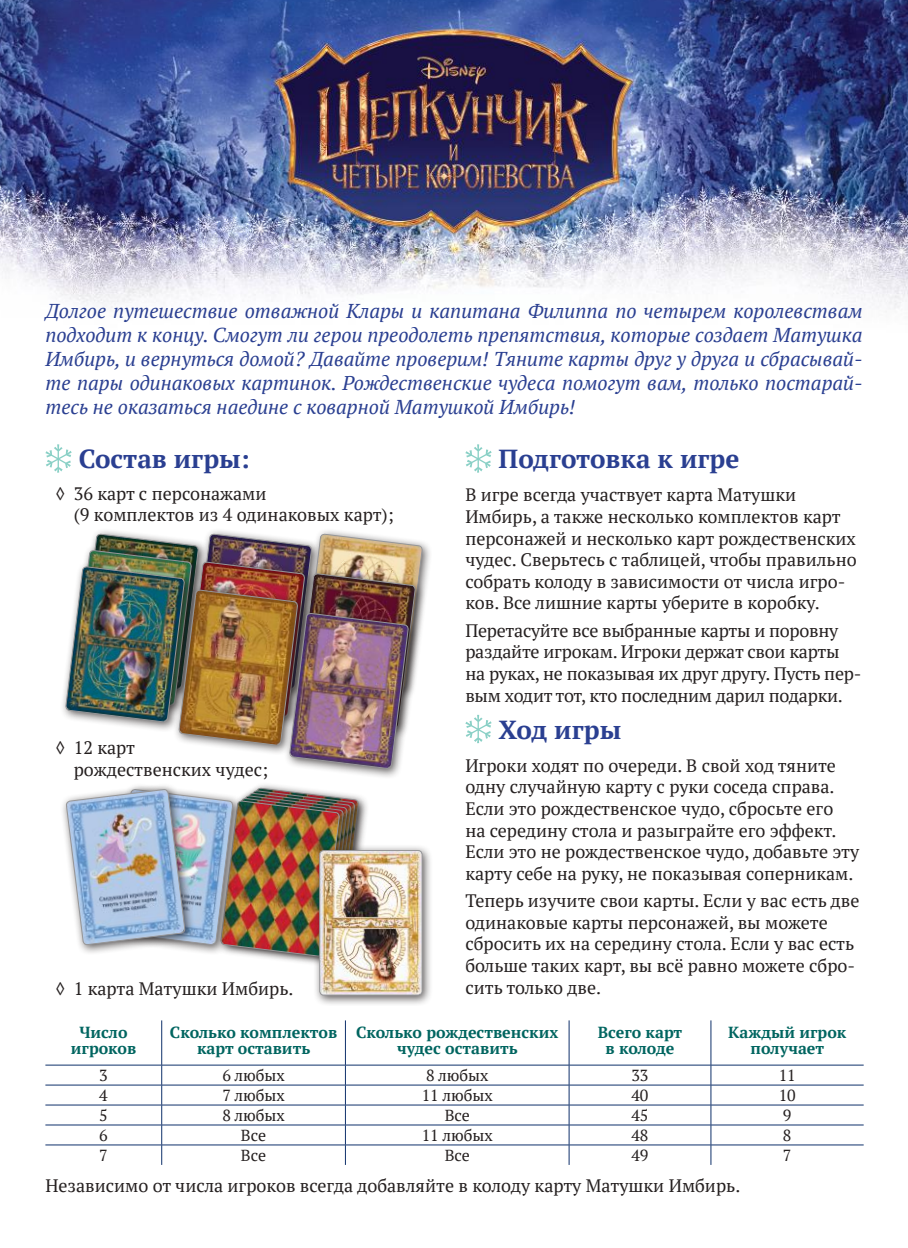
<style>
.page{position:relative;width:908px;height:1248px;background:#fff}
.page>*{position:absolute;margin:0;border:0;box-sizing:border-box;transform-origin:0 0}
.t1{font:700 26px "PT Serif";color:#2a3f91}
.t2{font:italic 20px/24px "PT Serif";color:#2a3f91;text-align:justify}
.t3{font:18px/21.6px "PT Serif";color:#241f1f}
.t4{font:700 16px/16px "PT Serif";color:#006560;text-align:center}
.t5{font:16px "PT Serif";color:#241f1f}
</style>
<div class="page">
<img style="left:0;top:0;width:907px;height:1165px">
<hr style="left:161px;top:1020px;width:1px;height:44px;background:#0f316b">
<hr style="left:345px;top:1020px;width:1px;height:44px;background:#0f316b">
<hr style="left:568px;top:1020px;width:1px;height:44px;background:#0f316b">
<hr style="left:710px;top:1020px;width:1px;height:44px;background:#0f316b">
<hr style="left:45px;top:1064px;width:117px;height:1px;background:#0f316b">
<hr style="left:162px;top:1064px;width:183px;height:1px;background:#0f316b">
<hr style="left:345px;top:1064px;width:224px;height:1px;background:#0f316b">
<hr style="left:569px;top:1064px;width:141px;height:1px;background:#0f316b">
<hr style="left:710px;top:1064px;width:153px;height:1px;background:#0f316b">
<hr style="left:45px;top:1084px;width:117px;height:1px;background:#0f316b">
<hr style="left:162px;top:1084px;width:183px;height:1px;background:#0f316b">
<hr style="left:345px;top:1084px;width:224px;height:1px;background:#0f316b">
<hr style="left:569px;top:1084px;width:141px;height:1px;background:#0f316b">
<hr style="left:710px;top:1084px;width:153px;height:1px;background:#0f316b">
<hr style="left:45px;top:1104px;width:117px;height:1px;background:#0f316b">
<hr style="left:162px;top:1104px;width:183px;height:1px;background:#0f316b">
<hr style="left:345px;top:1104px;width:224px;height:1px;background:#0f316b">
<hr style="left:569px;top:1104px;width:141px;height:1px;background:#0f316b">
<hr style="left:710px;top:1104px;width:153px;height:1px;background:#0f316b">
<hr style="left:45px;top:1124px;width:117px;height:1px;background:#0f316b">
<hr style="left:162px;top:1124px;width:183px;height:1px;background:#0f316b">
<hr style="left:345px;top:1124px;width:224px;height:1px;background:#0f316b">
<hr style="left:569px;top:1124px;width:141px;height:1px;background:#0f316b">
<hr style="left:710px;top:1124px;width:153px;height:1px;background:#0f316b">
<hr style="left:45px;top:1144px;width:117px;height:1px;background:#0f316b">
<hr style="left:162px;top:1144px;width:183px;height:1px;background:#0f316b">
<svg style="left:161px;top:1065px;width:1px;height:99px"></svg>
<hr style="left:345px;top:1144px;width:224px;height:1px;background:#0f316b">
<svg style="left:345px;top:1065px;width:1px;height:99px"></svg>
<hr style="left:569px;top:1144px;width:141px;height:1px;background:#0f316b">
<svg style="left:568px;top:1065px;width:1px;height:99px"></svg>
<hr style="left:710px;top:1144px;width:153px;height:1px;background:#0f316b">
<svg style="left:710px;top:1065px;width:1px;height:99px"></svg>
<svg style="left:45px;top:444px;width:27px;height:28px"></svg>
<svg style="left:465px;top:444px;width:26px;height:28px"></svg>
<svg style="left:465px;top:714px;width:26px;height:29px"></svg>
<svg style="left:464px;top:758px;width:396px;height:126px"></svg>
<svg style="left:464px;top:893px;width:395px;height:83px"></svg>
<svg style="left:465px;top:983px;width:135px;height:14px"></svg>
<div style="left:233px;top:781px;width:136px;height:173px;background:#241f1f;opacity:.75"></div>
<div style="left:230px;top:784px;width:135px;height:172px;background:#241f1f;opacity:.75"></div>
<div style="left:214px;top:794px;width:136px;height:172px;background:#241f1f;opacity:.75"></div>
<div style="left:60px;top:783px;width:135px;height:172px;background:#241f1f;opacity:.75"></div>
<img style="left:66px;top:786px;width:292px;height:170px">
<div style="left:313px;top:843px;width:120px;height:162px;background:#241f1f;opacity:.75"></div>
<img style="left:319px;top:850px;width:103px;height:144px">
<div style="left:319px;top:850px;width:103px;height:145px;border:1px solid #969698;border-radius:4px"></div>
<div style="left:73px;top:528px;width:136px;height:172px;background:#241f1f;opacity:.75"></div>
<div style="left:59px;top:560px;width:136px;height:172px;background:#fff"></div>
<div style="left:187px;top:528px;width:135px;height:172px;background:#241f1f;opacity:.75"></div>
<div style="left:297px;top:528px;width:135px;height:172px;background:#241f1f;opacity:.75"></div>
<div style="left:290px;top:567px;width:136px;height:172px;background:#241f1f;opacity:.75"></div>
<div style="left:283px;top:607px;width:136px;height:172px;background:#241f1f;opacity:.75"></div>
<img style="left:65px;top:533px;width:357px;height:235px">
<p class="t2" style="left:45px;top:299px;width:818px">Долгое путешествие отважной Клары и капитана Филиппа по четырем королевствам подходит к концу. Смогут ли герои преодолеть препятствия, которые создает Матушка Имбирь, и вернуться домой? Давайте проверим! Тяните карты друг у друга и сбрасывай&shy;те пары одинаковых картинок. Рождественские чудеса помогут вам, только постарай&shy;тесь не оказаться наедине с коварной Матушкой Имбирь!</p>
<h1 class="t1" style="left:79px;top:442px;width:172px">Состав игры:</h1>
<h1 class="t1" style="left:498px;top:442px;width:242px">Подготовка к игре</h1>
<p class="t3" style="left:465px;top:484px;width:392px">В игре всегда участвует карта Матушки Имбирь, а также несколько комплектов карт персонажей и несколько карт рождественских чудес. Сверьтесь с таблицей, чтобы правильно собрать колоду в зависимости от числа игро&shy;ков. Все лишние карты уберите в коробку.</p>
<p class="t3" style="left:465px;top:619px;width:397px">Перетасуйте все выбранные карты и поровну раздайте игрокам. Игроки держат свои карты на руках, не показывая их друг другу. Пусть пер&shy;вым ходит тот, кто последним дарил подарки.</p>
<h1 class="t1" style="left:498px;top:712px;width:124px">Ход игры</h1>
<p class="t3" style="left:465px;top:754px;width:395px">Игроки ходят по очереди. В свой ход тяните одну случайную карту с руки соседа справа.<br>Если это рождественское чудо, сбросьте его<br>на середину стола и разыграйте его эффект.<br>Если это не рождественское чудо, добавьте эту карту себе на руку, не показывая соперникам.</p>
<p class="t3" style="left:465px;top:889px;width:395px">Теперь изучите свои карты. Если у вас есть две одинаковые карты персонажей, вы можете сбросить их на середину стола. Если у вас есть больше таких карт, вы всё равно можете сбро&shy;сить только две.</p>
<p class="t3" style="left:74px;top:482px;width:321px;text-indent:-18px">◊ 36 карт с персонажами<br>(9 комплектов из 4 одинаковых карт);</p>
<p class="t3" style="left:74px;top:736px;width:196px;text-indent:-18px">◊ 12 карт рождественских чудес;</p>
<p class="t3" style="left:56px;top:977px;width:239px">◊ 1 карта Матушки Имбирь.</p>
<p class="t4" style="left:71px;top:1024px;width:67px">Число игроков</p>
<p class="t4" style="left:170px;top:1024px;width:169px">Сколько комплектов карт оставить</p>
<p class="t4" style="left:356px;top:1024px;width:204px">Сколько рождественских чудес оставить</p>
<p class="t4" style="left:597px;top:1024px;width:86px">Всего карт в колоде</p>
<p class="t4" style="left:727px;top:1024px;width:120px">Каждый игрок получает</p>
<p class="t5" style="left:99px;top:1065px;width:10px">3</p>
<p class="t5" style="left:222px;top:1065px;width:64px">6 любых</p>
<p class="t5" style="left:426px;top:1065px;width:64px">8 любых</p>
<p class="t5" style="left:631px;top:1065px;width:19px">33</p>
<p class="t5" style="left:778px;top:1065px;width:19px">11</p>
<p class="t5" style="left:99px;top:1085px;width:10px">4</p>
<p class="t5" style="left:222px;top:1085px;width:64px">7 любых</p>
<p class="t5" style="left:421px;top:1085px;width:72px">11 любых</p>
<p class="t5" style="left:631px;top:1085px;width:19px">40</p>
<p class="t5" style="left:778px;top:1085px;width:19px">10</p>
<p class="t5" style="left:99px;top:1104px;width:10px">5</p>
<p class="t5" style="left:222px;top:1104px;width:64px">8 любых</p>
<p class="t5" style="left:444px;top:1104px;width:27px">Все</p>
<p class="t5" style="left:631px;top:1104px;width:19px">45</p>
<p class="t5" style="left:782px;top:1104px;width:10px">9</p>
<p class="t5" style="left:99px;top:1124px;width:10px">6</p>
<p class="t5" style="left:241px;top:1124px;width:27px">Все</p>
<p class="t5" style="left:421px;top:1124px;width:72px">11 любых</p>
<p class="t5" style="left:631px;top:1124px;width:19px">48</p>
<p class="t5" style="left:782px;top:1124px;width:10px">8</p>
<p class="t5" style="left:99px;top:1144px;width:10px">7</p>
<p class="t5" style="left:241px;top:1144px;width:27px">Все</p>
<p class="t5" style="left:444px;top:1144px;width:27px">Все</p>
<p class="t5" style="left:631px;top:1144px;width:19px">49</p>
<p class="t5" style="left:782px;top:1144px;width:10px">7</p>
<p class="t3" style="left:45px;top:1173px;width:696px">Независимо от числа игроков всегда добавляйте в колоду карту Матушки Имбирь.</p>
</div>
